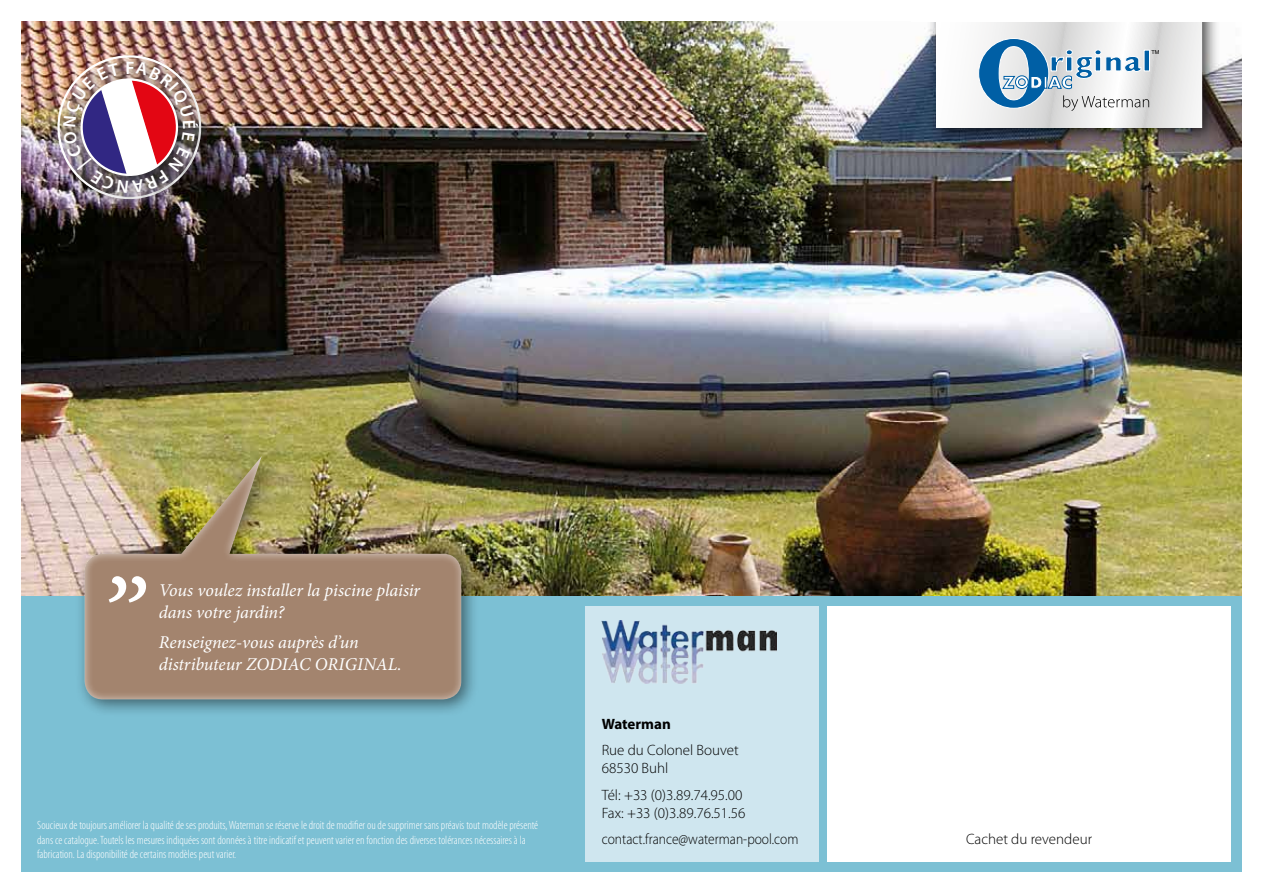
<style>
.page{position:relative;width:1263px;height:893px;background:#fff}
.page>*{position:absolute;margin:0;border:0;box-sizing:border-box;transform-origin:0 0}
.t1{font:italic 18px/21.6px "Minion Pro";letter-spacing:-.005em;color:#fff}
.t2{font:600 18px "Myriad Pro";color:#fff}
.t3{font:300 15px/18px "Myriad Pro";color:#000}
.t4{font:300 15px "Myriad Pro";color:#000;scale:.9 1}
.t5{font:700 15px "Myriad Pro";color:#000}
.t6{font:300 condensed 12px/14.4px "Myriad Pro";color:#fff}
.t7{font:5.4px "Helvetica";color:#000}
</style>
<div class="page">
<div style="left:21px;top:21px;width:1221px;height:851px;background:#7cc0d4"></div>
<img style="left:21px;top:21px;width:1221px;height:574px">
<div style="left:827px;top:606px;width:404px;height:255px;background:#fff"></div>
<div style="left:585px;top:606px;width:234px;height:255px;background:#cfe6ef"></div>
<div style="left:74px;top:449px;width:406px;height:269px;background:#000;opacity:.5"></div>
<div style="left:83px;top:455px;width:381px;height:247px;background:#fff;opacity:.75"></div>
<svg style="left:109px;top:576px;width:37px;height:27px"></svg>
<img style="left:602px;top:620px;width:174px;height:63px">
<div style="left:926px;top:0;width:294px;height:146px;background:#000;opacity:.75"></div>
<svg style="left:936px;top:21px;width:266px;height:107px;background:#edecec"></svg>
<div style="left:911px;top:0;width:331px;height:21px;background:#fff"></div>
<div style="left:1144px;top:50px;width:6px;height:21px;background:#fbfcfd"></div>
<svg style="left:978px;top:38px;width:171px;height:73px;background:#abc4d6"></svg>
<div style="left:55px;top:53px;width:160px;height:160px;background:#000;opacity:.49"></div>
<div style="left:62px;top:59px;width:149px;height:148px;background:#000;opacity:.49"></div>
<img style="left:50px;top:48px;width:158px;height:158px">
<h1 class="t2" style="left:125px;top:56px;width:11px">F</h1>
<p class="t7" style="left:1151px;top:48px;width:9px">TM</p>
<h1 class="t1" style="left:159px;top:580px;width:263px">Vous voulez installer la piscine plaisir dans votre jardin?</h1>
<h1 class="t1" style="left:159px;top:631px;width:244px">Renseignez-vous auprès d’un distributeur ZODIAC ORIGINAL.</h1>
<p class="t6" style="left:37px;top:818px;width:502px">Soucieux de toujours améliorer la qualité de ses produits, Waterman se réserve le droit de modifier ou de supprimer sans préavis tout modèle présenté dans ce catalogue. Toutels les mesures indiquées sont données à titre indicatif et peuvent varier en fonction des diverses tolérances nécessaires à la fabrication. La disponibilité de certains modèles peut varier.</p>
<p class="t5" style="left:602px;top:714px;width:71px">Waterman</p>
<p class="t3" style="left:602px;top:741px;width:138px">Rue du Colonel Bouvet<br>68530 Buhl</p>
<p class="t3" style="left:602px;top:786px;width:145px">Tél: +33 (0)3.89.74.95.00<br>Fax: +33 (0)3.89.76.51.56</p>
<p class="t4" style="left:602px;top:831px;width:220px">contact.france@waterman-pool.com</p>
<p class="t3" style="left:966px;top:830px;width:128px">Cachet du revendeur</p>
</div>
